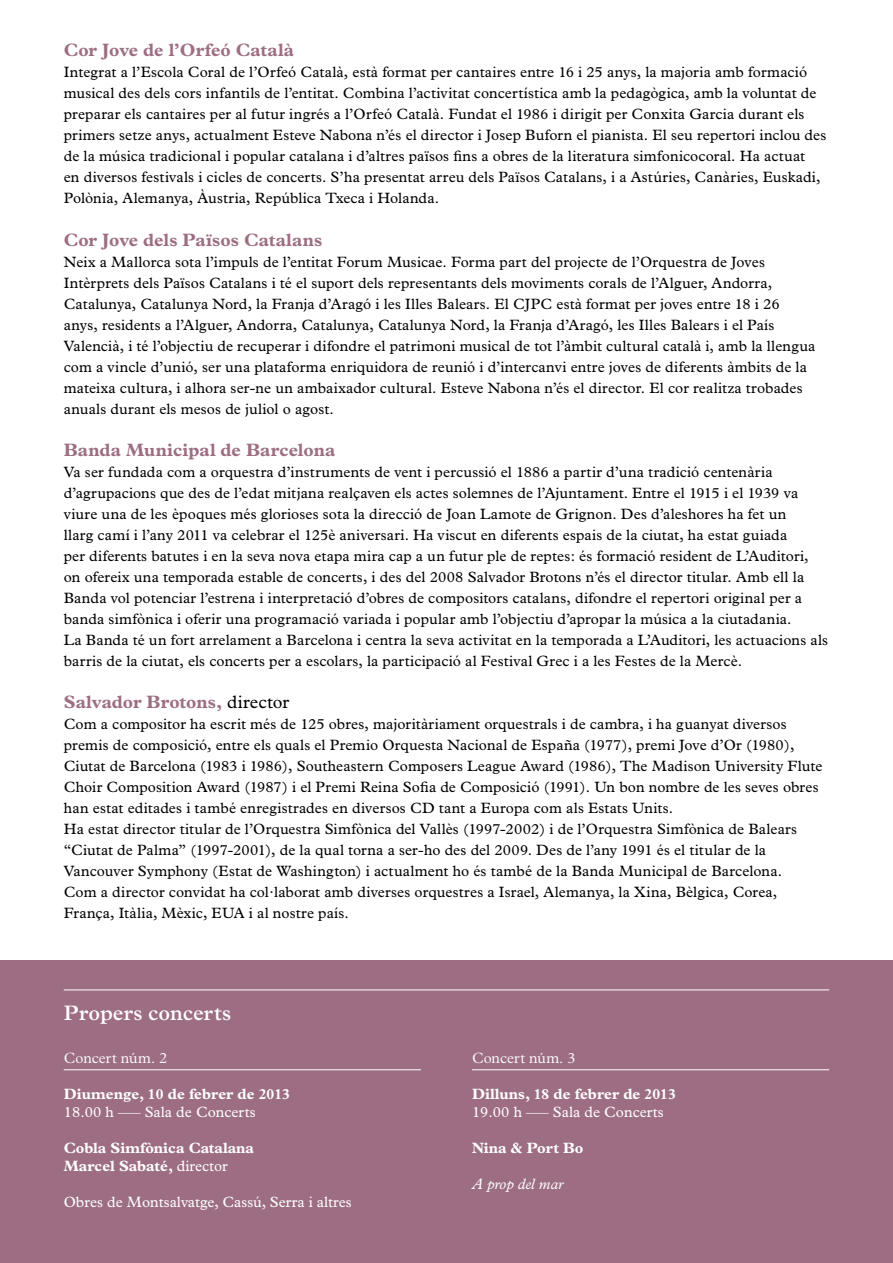
<style>
.page{position:relative;width:893px;height:1263px;background:#fff}
.page>*{position:absolute;margin:0;border:0;box-sizing:border-box;transform-origin:0 0}
.t1{font:600 21px "Plantin";letter-spacing:.005em;color:#fff}
.t2{font:700 18px "Plantin";letter-spacing:.005em;color:#9d6e83}
.t3{font:15px/21px "Plantin";letter-spacing:.01em;color:#000}
.t4{font:700 15px/18px "Plantin";color:#fff}
.t5{font:15px "Plantin";color:#fff}
.t6{font:300 15px "Plantin";letter-spacing:.005em;color:#fff}
.t7{font:italic 15px "Plantin";color:#fff}
.s1{font-weight:400;color:#000}
.s2{font-weight:400}
</style>
<div class="page">
<div style="left:0;top:961px;width:893px;height:302px;background:#9d6e83"></div>
<hr style="left:64px;top:1069px;width:357px;height:1px;background:#fff">
<hr style="left:472px;top:1069px;width:357px;height:1px;background:#fff">
<hr style="left:64px;top:989px;width:765px;height:1px;background:#fff">
<p class="t2" style="left:64px;top:40px;width:232px">Cor Jove de l’Orfeó Català</p>
<p class="t3" style="left:64px;top:62px;width:764px">Integrat a l’Escola Coral de l’Orfeó Català, està format per cantaires entre 16 i 25 anys, la majoria amb formació musical des dels cors infantils de l’entitat. Combina l’activitat concertística amb la pedagògica, amb la voluntat de preparar els cantaires per al futur ingrés a l’Orfeó Català. Fundat el 1986 i dirigit per Conxita Garcia durant els primers setze anys, actualment Esteve Nabona n’és el director i Josep Buforn el pianista. El seu repertori inclou des de la música tradicional i popular catalana i d’altres països fins a obres de la literatura simfonicocoral. Ha actuat<br>en diversos festivals i cicles de concerts. S’ha presentat arreu dels Països Catalans, i a Astúries, Canàries, Euskadi, Polònia, Alemanya, Àustria, República Txeca i Holanda.</p>
<p class="t2" style="left:64px;top:229px;width:260px">Cor Jove dels Països Catalans</p>
<p class="t3" style="left:64px;top:251px;width:753px">Neix a Mallorca sota l’impuls de l’entitat Forum Musicae. Forma part del projecte de l’Orquestra de Joves Intèrprets dels Països Catalans i té el suport dels representants dels moviments corals de l’Alguer, Andorra, Catalunya, Catalunya Nord, la Franja d’Aragó i les Illes Balears. El CJPC està format per joves entre 18 i 26 anys, residents a l’Alguer, Andorra, Catalunya, Catalunya Nord, la Franja d’Aragó, les Illes Balears i el País Valencià, i té l’objectiu de recuperar i difondre el patrimoni musical de tot l’àmbit cultural català i, amb la llengua com a vincle d’unió, ser una plataforma enriquidora de reunió i d’intercanvi entre joves de diferents àmbits de la mateixa cultura, i alhora ser-ne un ambaixador cultural. Esteve Nabona n’és el director. El cor realitza trobades anuals durant els mesos de juliol o agost.</p>
<p class="t2" style="left:64px;top:439px;width:273px">Banda Municipal de Barcelona</p>
<p class="t3" style="left:64px;top:461px;width:766px">Va ser fundada com a orquestra d’instruments de vent i percussió el 1886 a partir d’una tradició centenària d’agrupacions que des de l’edat mitjana realçaven els actes solemnes de l’Ajuntament. Entre el 1915 i el 1939 va viure una de les èpoques més glorioses sota la direcció de Joan Lamote de Grignon. Des d’aleshores ha fet un<br>llarg camí i l’any 2011 va celebrar el 125è aniversari. Ha viscut en diferents espais de la ciutat, ha estat guiada<br>per diferents batutes i en la seva nova etapa mira cap a un futur ple de reptes: és formació resident de L’Auditori, on ofereix una temporada estable de concerts, i des del 2008 Salvador Brotons n’és el director titular. Amb ell la Banda vol potenciar l’estrena i interpretació d’obres de compositors catalans, difondre el repertori original per a banda simfònica i oferir una programació variada i popular amb l’objectiu d’apropar la música a la ciutadania.<br>La Banda té un fort arrelament a Barcelona i centra la seva activitat en la temporada a L’Auditori, les actuacions als barris de la ciutat, els concerts per a escolars, la participació al Festival Grec i a les Festes de la Mercè.</p>
<p class="t2" style="left:64px;top:691px;width:227px">Salvador Brotons, <span class="s1">director</span></p>
<p class="t3" style="left:64px;top:713px;width:760px">Com a compositor ha escrit més de 125 obres, majoritàriament orquestrals i de cambra, i ha guanyat diversos premis de composició, entre els quals el Premio Orquesta Nacional de España (1977), premi Jove d’Or (1980), Ciutat de Barcelona (1983 i 1986), Southeastern Composers League Award (1986), The Madison University Flute Choir Composition Award (1987) i el Premi Reina Sofia de Composició (1991). Un bon nombre de les seves obres han estat editades i també enregistrades en diversos CD tant a Europa com als Estats Units.<br>Ha estat director titular de l’Orquestra Simfònica del Vallès (1997-2002) i de l’Orquestra Simfònica de Balears “Ciutat de Palma” (1997-2001), de la qual torna a ser-ho des del 2009. Des de l’any 1991 és el titular de la Vancouver Symphony (Estat de Washington) i actualment ho és també de la Banda Municipal de Barcelona.<br>Com a director convidat ha col·laborat amb diverses orquestres a Israel, Alemanya, la Xina, Bèlgica, Corea, França, Itàlia, Mèxic, EUA i al nostre país.</p>
<h1 class="t1" style="left:64px;top:1000px;width:169px">Propers concerts</h1>
<p class="t6" style="left:64px;top:1049px;width:105px">Concert núm. 2</p>
<p class="t4" style="left:64px;top:1084px;width:228px">Diumenge, 10 de febrer de 2013</p>
<p class="t5" style="left:64px;top:1103px;width:193px">18.00 h ––– Sala de Concerts</p>
<p class="t4" style="left:64px;top:1138px;width:192px">Cobla Simfònica Catalana<br>Marcel Sabaté, <span class="s2">director</span></p>
<p class="t5" style="left:64px;top:1193px;width:289px">Obres de Montsalvatge, Cassú, Serra i altres</p>
<p class="t6" style="left:472px;top:1049px;width:105px">Concert núm. 3</p>
<p class="t4" style="left:472px;top:1084px;width:205px">Dilluns, 18 de febrer de 2013</p>
<p class="t5" style="left:472px;top:1103px;width:193px">19.00 h ––– Sala de Concerts</p>
<p class="t4" style="left:472px;top:1138px;width:113px">Nina &amp; Port Bo</p>
<p class="t7" style="left:472px;top:1175px;width:93px">A prop del mar</p>
</div>
